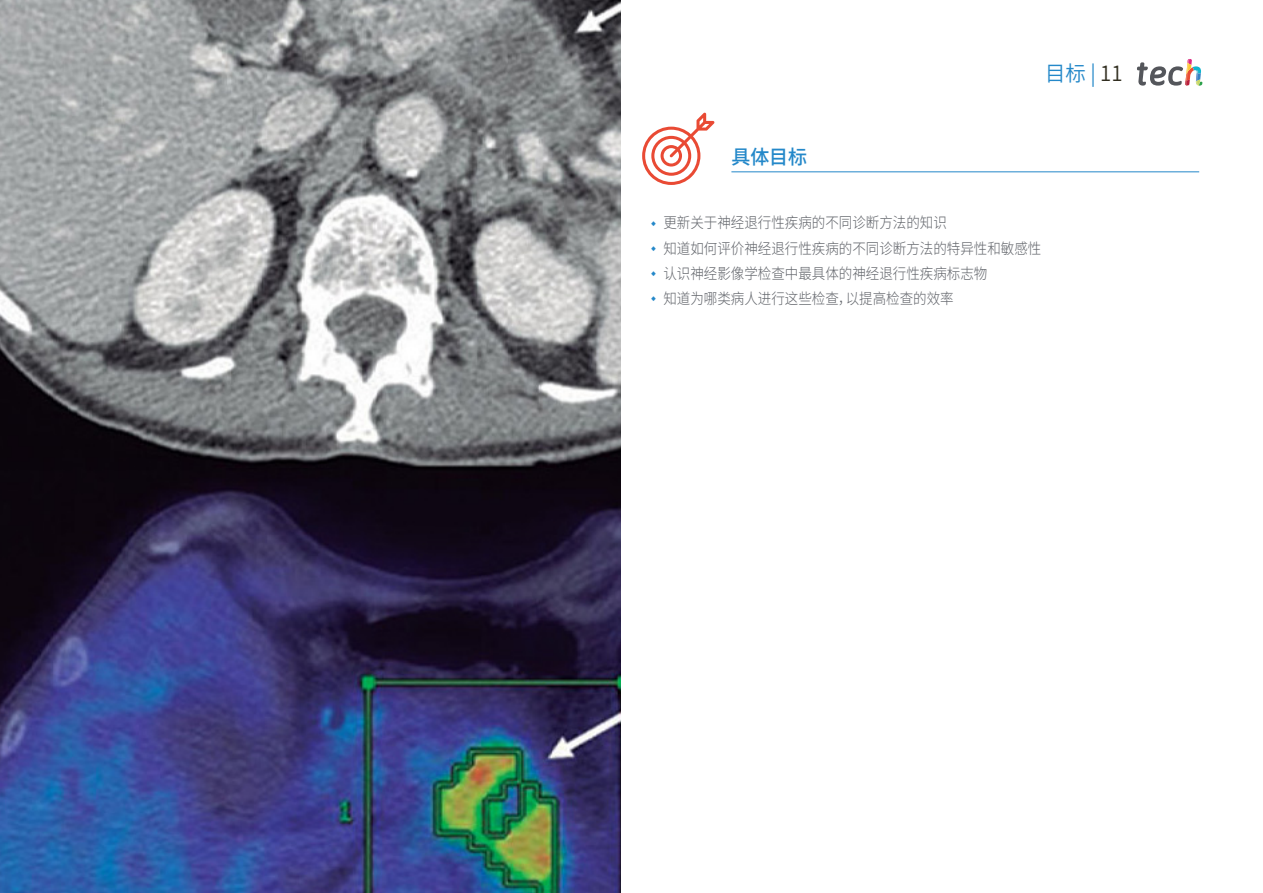
<style>
.page{position:relative;width:1263px;height:893px;background:#fff}
.page>*{position:absolute;margin:0;border:0;box-sizing:border-box;transform-origin:0 0}
.t1{font:21px "Source Han Sans CN";color:#2488c9}
.t2{font:500 19.5px "Source Han Sans CN";color:#2488c9}
.t3{font:300 15px/25.2px "Source Han Sans CN";color:#61646a;scale:.9 1}
.s1{color:#312e20}
</style>
<div class="page">
<img style="left:0;top:0;width:621px;height:893px">
<hr style="left:731px;top:171px;width:468px;height:1px;background:#2488c9">
<svg style="left:642px;top:113px;width:72px;height:72px"></svg>
<svg style="left:1137px;top:59px;width:65px;height:27px"></svg>
<h2 class="t2" style="left:731px;top:146px;width:77px">具体目标</h2>
<h1 class="t1" style="left:1045px;top:61px;width:79px">目标 | <span class="s1">11</span></h1>
<p class="t3" style="left:663px;top:211px;width:421px">更新关于神经退行性疾病的不同诊断方法的知识<br>知道如何评价神经退行性疾病的不同诊断方法的特异性和敏感性认识神经影像学检查中最具体的神经退行性疾病标志物<br>知道为哪类病人进行这些检查，以提高检查的效率</p>
</div>
